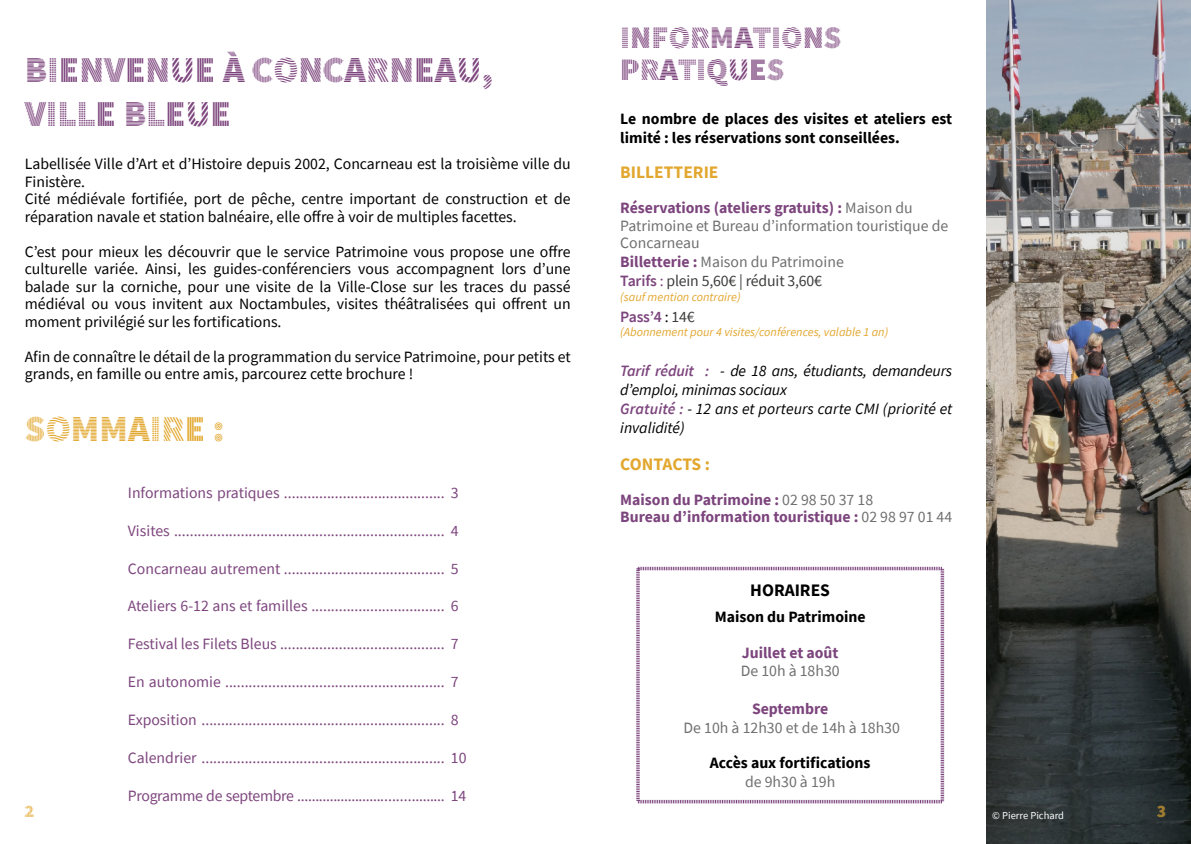
<style>
.page{position:relative;width:1191px;height:844px;background:#fff}
.page>*{position:absolute;margin:0;border:0;box-sizing:border-box;transform-origin:0 0}
.t1{font:36.75px/44.1px "Source Sans Pro DISPLAY";color:#7d457d}
.t2{font:36.75px "Source Sans Pro DISPLAY";color:#e2a72e}
.t3{font:31.5px/31.5px "Source Sans Pro DISPLAY";color:#7d457d}
.t4{font:700 17.5px "Source Sans Pro";color:#e2a72e}
.t5{font:700 17.5px "Source Sans Pro";color:#000}
.t6{font:17.5px "Source Sans Pro DISPLAY";color:#e2a72e}
.t7{font:15.75px/17.5px "Source Sans Pro";color:#000}
.t8{font:15.75px "Source Sans Pro";color:#7d457d}
.t9{font:15.75px/18.2px "Source Sans Pro";color:#706f6f}
.t10{font:italic 15.75px/18.9px "Source Sans Pro";letter-spacing:-.01em;color:#000}
.t11{font:700 15.75px/18.9px "Source Sans Pro";color:#000}
.t12{font:700 15.75px/17.5px "Source Sans Pro";color:#7d457d}
.t13{font:15.75px "Source Sans Pro";letter-spacing:-.02em;color:#7d457d}
.t14{font:600 15.75px "Source Sans Pro";color:#7d457d}
.t15{font:italic 12.25px "Source Sans Pro";color:#e2a72e}
.t16{font:10.5px "Source Sans Pro";color:#fff}
.s1{font-weight:700;color:#7d457d}
.s2{font-weight:600;color:#7d457d}
.s3{color:#7d457d}
.s4{color:#3c3c3b}
.s5{font-weight:400;color:#000}
.s6{font-weight:400;color:#3c3c3b}
.s7{font-weight:400;color:#706f6f}
</style>
<div class="page">
<img style="left:986px;top:0;width:205px;height:843px">
<svg style="left:636px;top:566px;width:308px;height:237px"></svg>
<h2 class="t3" style="left:620px;top:23px;width:223px">INFORMATIONS<br>PRATIQUES</h2>
<p class="t11" style="left:620px;top:109px;width:333px">Le nombre de places des visites et ateliers est limité : les réservations sont conseillées.</p>
<p class="t4" style="left:620px;top:160px;width:100px">BILLETTERIE</p>
<p class="t9" style="left:620px;top:199px;width:329px"><span class="s1">Réservations (ateliers gratuits) :</span> Maison du Patrimoine et Bureau d’information touristique de Concarneau<br><span class="s1">Billetterie :</span> Maison du Patrimoine<br><span class="s2">Tarifs</span> <span class="s3">:</span> <span class="s4">plein 5,60€ | réduit 3,60€</span></p>
<p class="t15" style="left:620px;top:289px;width:122px">(sauf mention contraire)</p>
<p class="t14" style="left:620px;top:306px;width:76px">Pass’4 <span class="s5">:</span> <span class="s6">14€</span></p>
<p class="t15" style="left:620px;top:324px;width:269px">(Abonnement pour 4 visites/conférences, valable 1 an)</p>
<p class="t10" style="left:620px;top:361px;width:333px"><span class="s2">Tarif réduit :</span> - de 18 ans, étudiants, demandeurs d’emploi, minimas sociaux<br><span class="s2">Gratuité :</span> - 12 ans et porteurs carte CMI (priorité et invalidité)</p>
<p class="t4" style="left:620px;top:451px;width:91px">CONTACTS :</p>
<p class="t12" style="left:620px;top:490px;width:333px">Maison du Patrimoine : <span class="s7">02 98 50 37 18<br></span>Bureau d’information touristique : <span class="s7">02 98 97 01 44</span></p>
<h1 class="t1" style="left:25px;top:49px;width:470px">BIENVENUE À CONCARNEAU,<br>VILLE BLEUE</h1>
<p class="t7" style="left:25px;top:155px;width:547px">Labellisée Ville d’Art et d’Histoire depuis 2002, Concarneau est la troisième ville du Finistère.<br>Cité médiévale fortifiée, port de pêche, centre important de construction et de réparation navale et station balnéaire, elle offre à voir de multiples facettes.</p>
<p class="t7" style="left:25px;top:242px;width:547px;text-align:justify">C’est pour mieux les découvrir que le service Patrimoine vous propose une offre culturelle variée. Ainsi, les guides-conférenciers vous accompagnent lors d’une balade sur la corniche, pour une visite de la Ville-Close sur les traces du passé médiéval ou vous invitent aux Noctambules, visites théâtralisées qui offrent un moment privilégié sur les fortifications.</p>
<p class="t7" style="left:25px;top:347px;width:547px">Afin de connaître le détail de la programmation du service Patrimoine, pour petits et grands, en famille ou entre amis, parcourez cette brochure !</p>
<h1 class="t2" style="left:25px;top:409px;width:201px">SOMMAIRE :</h1>
<p class="t8" style="left:128px;top:482px;width:332px">Informations pratiques ......................................... 3</p>
<p class="t8" style="left:128px;top:520px;width:332px">Visites ..................................................................... 4</p>
<p class="t8" style="left:128px;top:558px;width:332px">Concarneau autrement ......................................... 5</p>
<p class="t8" style="left:128px;top:596px;width:332px">Ateliers 6-12 ans et familles .................................. 6</p>
<p class="t8" style="left:128px;top:634px;width:332px">Festival les Filets Bleus .......................................... 7</p>
<p class="t8" style="left:128px;top:671px;width:332px">En autonomie ........................................................ 7</p>
<p class="t8" style="left:128px;top:709px;width:332px">Exposition .............................................................. 8</p>
<p class="t8" style="left:128px;top:747px;width:340px">Calendrier .............................................................. 10</p>
<p class="t13" style="left:128px;top:785px;width:340px">Programme de septembre ........................................ 14</p>
<p class="t5" style="left:750px;top:578px;width:81px">HORAIRES</p>
<p class="t11" style="left:714px;top:607px;width:152px">Maison du Patrimoine</p>
<p class="t12" style="left:742px;top:643px;width:98px">Juillet et août</p>
<p class="t9" style="left:740px;top:661px;width:100px">De 10h à 18h30</p>
<p class="t12" style="left:752px;top:699px;width:78px">Septembre</p>
<p class="t9" style="left:683px;top:718px;width:218px">De 10h à 12h30 et de 14h à 18h30</p>
<p class="t11" style="left:710px;top:753px;width:162px">Accès aux fortifications</p>
<p class="t9" style="left:745px;top:772px;width:92px">de 9h30 à 19h</p>
<p class="t6" style="left:25px;top:801px;width:11px">2</p>
<p class="t6" style="left:1156px;top:801px;width:11px">3</p>
<p class="t16" style="left:992px;top:808px;width:73px">© Pierre Pichard</p>
</div>
